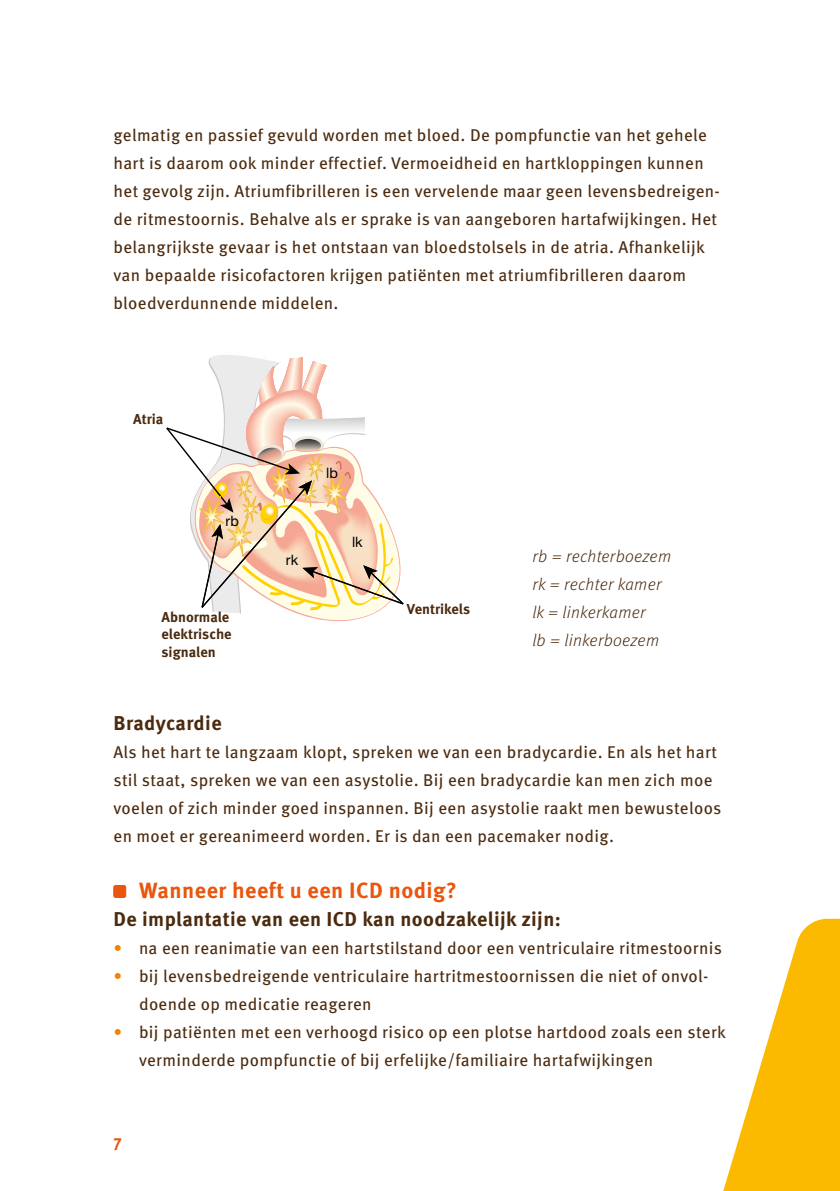
<style>
.page{position:relative;width:840px;height:1191px;background:#fff}
.page>*{position:absolute;margin:0;border:0;box-sizing:border-box;transform-origin:0 0}
.t1{font:700 22px "Meta Pro";letter-spacing:.02em;color:#ea560d}
.t2{font:700 20px "Meta Pro";letter-spacing:.02em;color:#4b2a0e}
.t3{font:17px/28px "Meta Pro";letter-spacing:.02em;color:#4b2a0e}
.t4{font:italic 300 17px/28px "Meta Pro";letter-spacing:.02em;color:#4b2a0e}
.t5{font:700 17px "Meta Pro";color:#ea560d}
.t6{font:700 14.4px/17.2px "Meta Pro";color:#4b2a0e}
.t7{font:14.4px "Helvetica Neue LT";color:#000}
.s1{color:#f08300}
</style>
<div class="page">
<svg style="left:723px;top:918px;width:116px;height:273px"></svg>
<svg style="left:299px;top:614px;width:74px;height:8px"></svg>
<svg style="left:166px;top:355px;width:238px;height:259px"></svg>
<div style="left:114px;top:885px;width:12px;height:12px;background:#ea560d;border-radius:2px"></div>
<div style="left:113px;top:885px;width:13px;height:12px;border:1px solid #ea560d;border-radius:2px"></div>
<p class="t3" style="left:113px;top:120px;width:607px">gelmatig en passief gevuld worden met bloed. De pompfunctie van het gehele hart is daarom ook minder effectief. Vermoeidheid en hartkloppingen kunnen het gevolg zijn. Atriumfibrilleren is een vervelende maar geen levensbedreigen&shy;de ritmestoornis. Behalve als er sprake is van aangeboren hartafwijkingen. Het belangrijkste gevaar is het ontstaan van bloedstolsels in de atria. Afhankelijk van bepaalde risicofactoren krijgen patiënten met atriumfibrilleren daarom bloedverdunnende middelen.</p>
<p class="t6" style="left:133px;top:410px;width:31px">Atria</p>
<p class="t7" style="left:225px;top:512px;width:15px">rb</p>
<p class="t6" style="left:161px;top:607px;width:72px">Abnormale elektrische signalen</p>
<p class="t7" style="left:286px;top:551px;width:14px">rk</p>
<p class="t7" style="left:326px;top:464px;width:13px">lb</p>
<p class="t7" style="left:352px;top:533px;width:12px">lk</p>
<p class="t6" style="left:407px;top:600px;width:65px">Ventrikels</p>
<p class="t4" style="left:532px;top:541px;width:140px">rb = rechterboezem rk = rechter kamer lk = linkerkamer<br>lb = linkerboezem</p>
<p class="t2" style="left:113px;top:707px;width:110px">Bradycardie</p>
<p class="t3" style="left:113px;top:736px;width:609px">Als het hart te langzaam klopt, spreken we van een bradycardie. En als het hart stil staat, spreken we van een asystolie. Bij een bradycardie kan men zich moe voelen of zich minder goed inspannen. Bij een asystolie raakt men bewusteloos en moet er gereanimeerd worden. Er is dan een pacemaker nodig.</p>
<p class="t1" style="left:139px;top:873px;width:319px">Wanneer heeft u een ICD nodig?</p>
<p class="t2" style="left:113px;top:903px;width:448px">De implantatie van een ICD kan noodzakelijk zijn:</p>
<p class="t3" style="left:113px;top:932px;width:609px"><span class="s1">•</span> na een reanimatie van een hartstilstand door een ventriculaire ritmestoornis</p>
<p class="t3" style="left:139px;top:960px;width:570px;text-indent:-26px"><span class="s1">•</span> bij levensbedreigende ventriculaire hartritmestoornissen die niet of onvol&shy;doende op medicatie reageren</p>
<p class="t3" style="left:139px;top:1016px;width:588px;text-indent:-26px"><span class="s1">•</span> bij patiënten met een verhoogd risico op een plotse hartdood zoals een sterk verminderde pompfunctie of bij erfelijke/familiaire hartafwijkingen</p>
<p class="t5" style="left:113px;top:1127px;width:10px">7</p>
</div>
